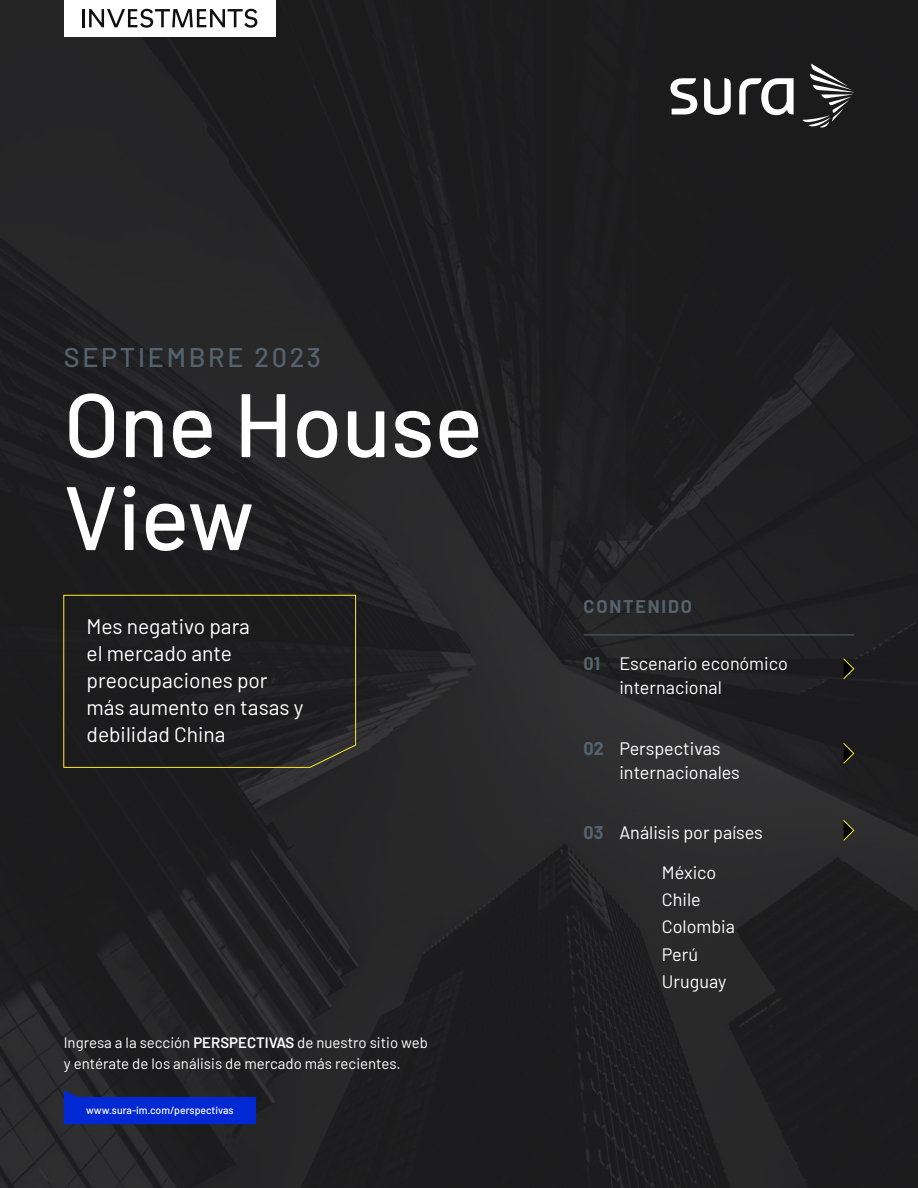
<style>
.page{position:relative;width:918px;height:1188px;background:#fff}
.page>*{position:absolute;margin:0;border:0;box-sizing:border-box;transform-origin:0 0}
.t1{font:500 90px/93px "Barlow";color:#fff}
.t2{font:500 27px "Barlow";letter-spacing:.1em;color:#54636f}
.t3{font:21px/27px "Barlow";color:#fff}
.t4{font:18px/27.5px "Barlow";color:#fff}
.t5{font:700 18px "Barlow";letter-spacing:.1em;color:#54636f}
.t6{font:15px/21px "Barlow";color:#fff}
.t7{font:500 10.5px "Barlow";color:#fff}
.s1{font-weight:600}
.s2{font-weight:700;color:#54636f}
</style>
<div class="page">
<img style="left:0;top:0;width:918px;height:1188px">
<svg style="left:803px;top:64px;width:51px;height:64px;background:#424243"></svg>
<svg style="left:670px;top:78px;width:124px;height:37px"></svg>
<svg style="left:63px;top:595px;width:293px;height:173px;background:#21211f"></svg>
<hr style="left:584px;top:635px;width:270px;height:1px;background:#54636f">
<svg style="left:843px;top:658px;width:12px;height:22px"></svg>
<svg style="left:843px;top:742px;width:12px;height:22px"></svg>
<svg style="left:843px;top:819px;width:12px;height:22px"></svg>
<svg style="left:64px;top:1090px;width:192px;height:34px;background:#0627b0"></svg>
<div style="left:64px;top:0;width:212px;height:36px;background:#fff"></div>
<hr style="left:82px;top:9px;width:3px;height:18px;background:#0f0f11">
<svg style="left:89px;top:9px;width:168px;height:19px"></svg>
<h2 class="t2" style="left:64px;top:338px;width:259px">SEPTIEMBRE 2023</h2>
<h1 class="t1" style="left:64px;top:371px;width:420px">One House<br>View</h1>
<p class="t3" style="left:87px;top:611px;width:218px">Mes negativo para<br>el mercado ante preocupaciones por más aumento en tasas y debilidad China</p>
<p class="t6" style="left:64px;top:1031px;width:366px">Ingresa a la sección <span class="s1">PERSPECTIVAS</span> de nuestro sitio web y entérate de los análisis de mercado más recientes.</p>
<p class="t7" style="left:86px;top:1102px;width:149px">www.sura-im.com/perspectivas</p>
<p class="t5" style="left:584px;top:593px;width:110px">CONTENIDO</p>
<p class="t4" style="left:619px;top:650px;width:170px;line-height:24px;text-indent:-36px"><span class="s2">01</span> Escenario económico internacional</p>
<p class="t4" style="left:619px;top:735px;width:122px;line-height:24px;text-indent:-36px"><span class="s2">02</span> Perspectivas internacionales</p>
<p class="t4" style="left:662px;top:812px;width:102px;line-height:39.3px;text-indent:-78px"><span class="s2">03</span> Análisis por países<br>México</p>
<p class="t4" style="left:662px;top:884px;width:75px">Chile<br>Colombia<br>Perú<br>Uruguay</p>
</div>
